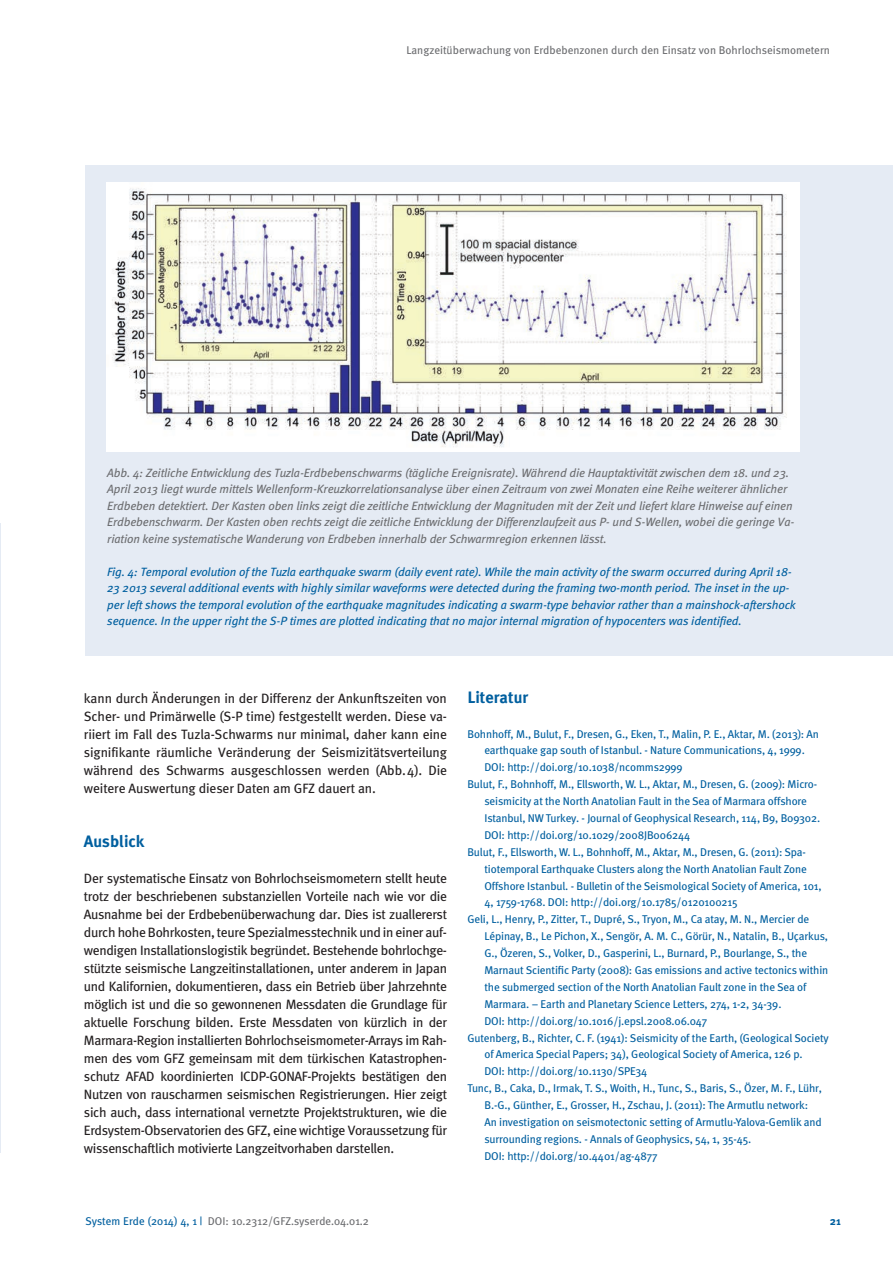
<style>
.page{position:relative;width:893px;height:1263px;background:#fff}
.page>*{position:absolute;margin:0;border:0;box-sizing:border-box;transform-origin:0 0}
.t1{font:700 16.5px "Meta Plus";color:#005f9f}
.t2{font:13.5px/18px "Meta";letter-spacing:-.02em;color:#231f20;text-align:justify}
.t3{font:italic 12px/16.5px "Meta";letter-spacing:-.01em;color:#6c6d70}
.t4{font:italic 12px/16.5px "Meta";letter-spacing:-.01em;color:#005f9f}
.t5{font:11.25px "Meta";letter-spacing:-.01em;color:#005f9f}
.t6{font:11.25px "Meta";color:#6c6d70}
.t7{font:11.25px "Meta Plus";color:#6c6d70}
.t8{font:700 11.25px "Meta";color:#005f9f}
.s1{color:#005f9f}
</style>
<div class="page">
<hr style="left:0;top:523px;width:1px;height:630px;background:#e5ebf4">
<div style="left:85px;top:165px;width:807px;height:490px;background:#e5ebf4"></div>
<img style="left:107px;top:182px;width:684px;height:269px">
<p class="t6" style="left:406px;top:43px;width:425px">Langzeitüberwachung von Erdbebenzonen durch den Einsatz von Bohrlochseismometern</p>
<p class="t3" style="left:107px;top:464px;width:688px">Abb. 4: Zeitliche Entwicklung des Tuzla-Erdbebenschwarms (tägliche Ereignisrate). Während die Hauptaktivität zwischen dem 18. und 23.<br>April 2013 liegt wurde mittels Wellenform-Kreuzkorrelationsanalyse über einen Zeitraum von zwei Monaten eine Reihe weiterer ähnlicher Erdbeben detektiert. Der Kasten oben links zeigt die zeitliche Entwicklung der Magnituden mit der Zeit und liefert klare Hinweise auf einen Erdbebenschwarm. Der Kasten oben rechts zeigt die zeitliche Entwicklung der Differenzlaufzeit aus P- und S-Wellen, wobei die geringe Va&shy;riation keine systematische Wanderung von Erdbeben innerhalb der Schwarmregion erkennen lässt.</p>
<p class="t4" style="left:107px;top:563px;width:689px">Fig. 4: Temporal evolution of the Tuzla earthquake swarm (daily event rate). While the main activity of the swarm occurred during April 18- 23 2013 several additional events with highly similar waveforms were detected during the framing two-month period. The inset in the up&shy;per left shows the temporal evolution of the earthquake magnitudes indicating a swarm-type behavior rather than a mainshock-aftershock sequence. In the upper right the S-P times are plotted indicating that no major internal migration of hypocenters was identified.</p>
<p class="t2" style="left:84px;top:688px;width:364px">kann durch Änderungen in der Differenz der Ankunftszeiten von Scher- und Primärwelle (S-P time) festgestellt werden. Diese va&shy;riiert im Fall des Tuzla-Schwarms nur minimal, daher kann eine signifikante räumliche Veränderung der Seismizitätsverteilung während des Schwarms ausgeschlossen werden (Abb.4). Die weitere Auswertung dieser Daten am GFZ dauert an.</p>
<h1 class="t1" style="left:84px;top:831px;width:62px">Ausblick</h1>
<p class="t2" style="left:84px;top:868px;width:364px">Der systematische Einsatz von Bohrlochseismometern stellt heute trotz der beschriebenen substanziellen Vorteile nach wie vor die Ausnahme bei der Erdbebenüberwachung dar. Dies ist zuallererst durch hohe Bohrkosten, teure Spezialmesstechnik und in einer auf&shy;wendigen Installationslogistik begründet. Bestehende bohrlochge&shy;stützte seismische Langzeitinstallationen, unter anderem in Japan und Kalifornien, dokumentieren, dass ein Betrieb über Jahrzehnte möglich ist und die so gewonnenen Messdaten die Grundlage für aktuelle Forschung bilden. Erste Messdaten von kürzlich in der Marmara-Region installierten Bohrlochseismometer-Arrays im Rah&shy;men des vom GFZ gemeinsam mit dem türkischen Katastrophen&shy;schutz AFAD koordinierten ICDP-GONAF-Projekts bestätigen den Nutzen von rauscharmen seismischen Registrierungen. Hier zeigt sich auch, dass international vernetzte Projektstrukturen, wie die Erdsystem-Observatorien des GFZ, eine wichtige Voraussetzung für wissenschaftlich motivierte Langzeitvorhaben darstellen.</p>
<h1 class="t1" style="left:467px;top:687px;width:62px">Literatur</h1>
<p class="t5" style="left:467px;top:726px;width:353px">Bohnhoff, M., Bulut, F., Dresen, G., Eken, T., Malin, P. E., Aktar, M. (2013): An</p>
<p class="t5" style="left:484px;top:743px;width:322px">earthquake gap south of Istanbul. - Nature Communications, 4, 1999.</p>
<p class="t5" style="left:484px;top:760px;width:200px">DOI: http://doi.org/10.1038/ncomms2999</p>
<p class="t5" style="left:467px;top:777px;width:351px">Bulut, F., Bohnhoff, M., Ellsworth, W. L., Aktar, M., Dresen, G. (2009): Micro-</p>
<p class="t5" style="left:484px;top:794px;width:324px">seismicity at the North Anatolian Fault in the Sea of Marmara offshore</p>
<p class="t5" style="left:484px;top:810px;width:337px">Istanbul, NW Turkey. - Journal of Geophysical Research, 114, B9, B09302.</p>
<p class="t5" style="left:484px;top:827px;width:207px">DOI: http://doi.org/10.1029/2008JB006244</p>
<p class="t5" style="left:467px;top:844px;width:340px">Bulut, F., Ellsworth, W. L., Bohnhoff, M., Aktar, M., Dresen, G. (2011): Spa-</p>
<p class="t5" style="left:484px;top:861px;width:324px">tiotemporal Earthquake Clusters along the North Anatolian Fault Zone</p>
<p class="t5" style="left:484px;top:878px;width:339px">Offshore Istanbul. - Bulletin of the Seismological Society of America, 101,</p>
<p class="t5" style="left:484px;top:895px;width:254px">4, 1759-1768. DOI: http://doi.org/10.1785/0120100215</p>
<p class="t5" style="left:467px;top:912px;width:343px">Geli, L., Henry, P., Zitter, T., Dupré, S., Tryon, M., Cağatay, M. N., Mercier de</p>
<p class="t5" style="left:484px;top:929px;width:345px">Lépinay, B., Le Pichon, X., Sengör, A. M. C., Görür, N., Natalin, B., Uçarkus,</p>
<p class="t5" style="left:484px;top:945px;width:324px">G., Özeren, S., Volker, D., Gasperini, L., Burnard, P., Bourlange, S., the</p>
<p class="t5" style="left:484px;top:962px;width:345px">Marnaut Scientific Party (2008): Gas emissions and active tectonics within</p>
<p class="t5" style="left:484px;top:979px;width:323px">the submerged section of the North Anatolian Fault zone in the Sea of</p>
<p class="t5" style="left:484px;top:996px;width:298px">Marmara. – Earth and Planetary Science Letters, 274, 1-2, 34-39.</p>
<p class="t5" style="left:484px;top:1013px;width:224px">DOI: http://doi.org/10.1016/j.epsl.2008.06.047</p>
<p class="t5" style="left:467px;top:1030px;width:363px">Gutenberg, B., Richter, C. F. (1941): Seismicity of the Earth, (Geological Society</p>
<p class="t5" style="left:484px;top:1047px;width:320px">of America Special Papers; 34), Geological Society of America, 126 p.</p>
<p class="t5" style="left:484px;top:1064px;width:165px">DOI: http://doi.org/10.1130/SPE34</p>
<p class="t5" style="left:467px;top:1080px;width:356px">Tunc, B., Caka, D., Irmak, T. S., Woith, H., Tunc, S., Baris, S., Özer, M. F., Lühr,</p>
<p class="t5" style="left:484px;top:1097px;width:325px">B.-G., Günther, E., Grosser, H., Zschau, J. (2011): The Armutlu network:</p>
<p class="t5" style="left:484px;top:1114px;width:339px">An investigation on seismotectonic setting of Armutlu-Yalova-Gemlik and</p>
<p class="t5" style="left:484px;top:1131px;width:268px">surrounding regions. - Annals of Geophysics, 54, 1, 35-45.</p>
<p class="t5" style="left:484px;top:1148px;width:174px">DOI: http://doi.org/10.4401/ag-4877</p>
<p class="t7" style="left:85px;top:1214px;width:285px"><span class="s1">System Erde (2014) 4, 1 |</span> DOI: 10.2312/GFZ.syserde.04.01.2</p>
<p class="t8" style="left:829px;top:1214px;width:13px">21</p>
</div>
